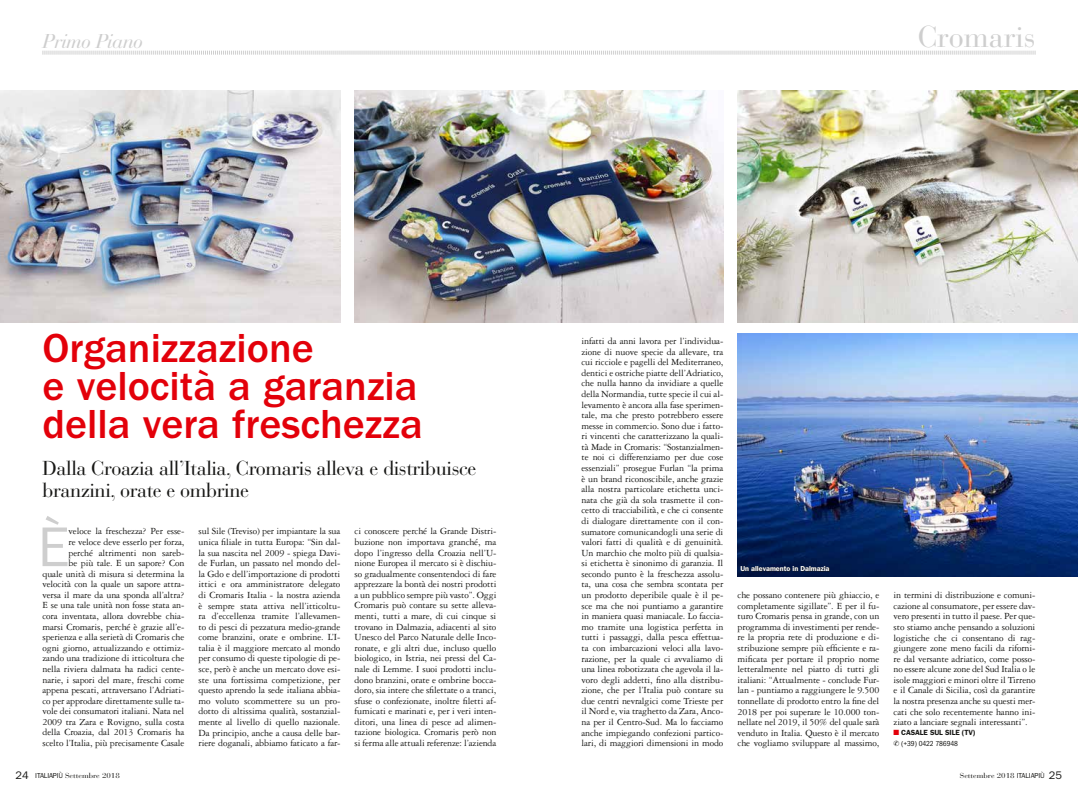
<style>
.page{position:relative;width:1078px;height:794px;background:#fff}
.page>*{position:absolute;margin:0;border:0;box-sizing:border-box;transform-origin:0 0}
.t1{font:56.3px "ITC Franklin Gothic Std";color:#cecece}
.t2{font:500 42px/38px "ITC Franklin Gothic Std";color:#e3000a}
.t3{font:30px "Bauer Bodoni Std";color:#cecece}
.t4{font:20px/22px "Bauer Bodoni Std";letter-spacing:-.02em;color:#171715}
.t5{font:italic 20px "Bauer Bodoni Std";letter-spacing:-.03em;color:#cecece}
.t6{font:10px/10.6px "Garamond 3 LT Std";letter-spacing:-.01em;color:#171715;text-align:justify}
.t7{font:600 7.5px/10.6px "ITC Franklin Gothic Std";letter-spacing:-.01em;color:#171715}
.t8{font:7.2px "Bauer Bodoni Std";color:#171715;scale:1.11 1}
.t9{font:600 7.2px "ITC Franklin Gothic Std";color:#fff}
.s1{color:#e3000a}
.s2{font-weight:400;font-stretch:condensed}
.s3{font-family:"ITC Franklin Gothic Std";font-size:11px}
.s4{font-family:"ITC Franklin Gothic Std"}
</style>
<div class="page">
<svg style="left:42px;top:50px;width:993px;height:5px"></svg>
<img style="left:737px;top:333px;width:340px;height:243px">
<img style="left:0;top:90px;width:340px;height:233px">
<img style="left:354px;top:90px;width:369px;height:233px">
<img style="left:737px;top:90px;width:340px;height:233px">
<svg style="left:741px;top:566px;width:88px;height:5px"></svg>
<h3 class="t5" style="left:43px;top:29px;width:102px">Primo Piano</h3>
<h3 class="t3" style="left:917px;top:19px;width:120px">Cromaris</h3>
<h2 class="t2" style="left:43px;top:330px;width:381px">Organizzazione<br>e velocità a garanzia della vera freschezza</h2>
<h3 class="t4" style="left:43px;top:457px;width:435px">Dalla Croazia all’Italia, Cromaris alleva e distribuisce branzini, orate e ombrine</h3>
<p class="t6" style="left:354px;top:526px;width:143px">ci conoscere perché la Grande Distri&shy;buzione non importava granché, ma dopo l’ingresso della Croazia nell’U&shy;nione Europea il mercato si è dischiu&shy;so gradualmente consentendoci di fare apprezzare la bontà dei nostri prodotti a un pubblico sempre più vasto”. Oggi Cromaris può contare su sette alleva&shy;menti, tutti a mare, di cui cinque si trovano in Dalmazia, adiacenti al sito Unesco del Parco Naturale delle Inco&shy;ronate, e gli altri due, incluso quello biologico, in Istria, nei pressi del Ca&shy;nale di Lemme. I suoi prodotti inclu&shy;dono branzini, orate e ombrine bocca&shy;doro, sia intere che sfilettate o a tranci, sfuse o confezionate, inoltre filetti af&shy;fumicati e marinati e, per i veri inten&shy;ditori, una linea di pesce ad alimen&shy;tazione biologica. Cromaris però non si ferma alle attuali referenze: l’azienda</p>
<h1 class="t1" style="left:38px;top:514px;width:33px">È</h1>
<p class="t6" style="left:43px;top:526px;width:143px;text-align:right">veloce la freschezza? Per esse-<br>re veloce deve esserlo per forza, perché altrimenti non sareb-<br>be più tale. E un sapore? Con<br>quale unità di misura si determina la velocità con la quale un sapore attra&shy;versa il mare da una sponda all’altra?<br>E se una tale unità non fosse stata an&shy;cora inventata, allora dovrebbe chia&shy;marsi Cromaris, perché è grazie all’e&shy;sperienza e alla serietà di Cromaris che ogni giorno, attualizzando e ottimiz&shy;zando una tradizione di itticoltura che nella riviera dalmata ha radici cente&shy;narie, i sapori del mare, freschi come appena pescati, attraversano l’Adriati&shy;co per approdare direttamente sulle ta&shy;vole dei consumatori italiani. Nata nel 2009 tra Zara e Rovigno, sulla costa della Croazia, dal 2013 Cromaris ha scelto l’Italia, più precisamente Casale</p>
<p class="t6" style="left:198px;top:526px;width:143px">sul Sile (Treviso) per impiantare la sua unica filiale in tutta Europa: “Sin dal&shy;la sua nascita nel 2009 - spiega Davi&shy;de Furlan, un passato nel mondo del&shy;la Gdo e dell’importazione di prodotti ittici e ora amministratore delegato di Cromaris Italia - la nostra azienda è sempre stata attiva nell’itticoltu&shy;ra d’eccellenza tramite l’allevamen&shy;to di pesci di pezzatura medio-grande come branzini, orate e ombrine. L’I&shy;talia è il maggiore mercato al mondo per consumo di queste tipologie di pe&shy;sce, però è anche un mercato dove esi&shy;ste una fortissima competizione, per questo aprendo la sede italiana abbia&shy;mo voluto scommettere su un pro&shy;dotto di altissima qualità, sostanzial&shy;mente al livello di quello nazionale.<br>Da principio, anche a causa delle bar&shy;riere doganali, abbiamo faticato a far-</p>
<p class="t6" style="left:581px;top:336px;width:143px">infatti da anni lavora per l’individua&shy;zione di nuove specie da allevare, tra cui ricciole e pagelli del Mediterraneo, dentici e ostriche piatte dell’Adriatico, che nulla hanno da invidiare a quelle della Normandia, tutte specie il cui al&shy;levamento è ancora alla fase sperimen&shy;tale, ma che presto potrebbero essere messe in commercio. Sono due i fatto&shy;ri vincenti che caratterizzano la quali&shy;tà Made in Cromaris: “Sostanzialmen&shy;te noi ci differenziamo per due cose essenziali” prosegue Furlan “la prima è un brand riconoscibile, anche grazie alla nostra particolare etichetta unci&shy;nata che già da sola trasmette il con&shy;cetto di tracciabilità, e che ci consente di dialogare direttamente con il con&shy;sumatore comunicandogli una serie di valori fatti di qualità e di genuinità.<br>Un marchio che molto più di qualsia&shy;si etichetta è sinonimo di garanzia. Il secondo punto è la freschezza assolu&shy;ta, una cosa che sembra scontata per un prodotto deperibile quale è il pe&shy;sce ma che noi puntiamo a garantire in maniera quasi maniacale. Lo faccia&shy;mo tramite una logistica perfetta in tutti i passaggi, dalla pesca effettua&shy;ta con imbarcazioni veloci alla lavo&shy;razione, per la quale ci avvaliamo di una linea robotizzata che agevola il la&shy;voro degli addetti, fino alla distribu&shy;zione, che per l’Italia può contare su due centri nevralgici come Trieste per il Nord e, via traghetto da Zara, Anco&shy;na per il Centro-Sud. Ma lo facciamo anche impiegando confezioni partico&shy;lari, di maggiori dimensioni in modo</p>
<p class="t9" style="left:740px;top:564px;width:91px">Un allevamento in Dalmazia</p>
<p class="t6" style="left:737px;top:590px;width:143px">che possano contenere più ghiaccio, e completamente sigillate”. E per il fu&shy;turo Cromaris pensa in grande, con un programma di investimenti per rende&shy;re la propria rete di produzione e di&shy;stribuzione sempre più efficiente e ra&shy;mificata per portare il proprio nome letteralmente nel piatto di tutti gli italiani: “Attualmente - conclude Fur&shy;lan - puntiamo a raggiungere le 9.500 tonnellate di prodotto entro la fine del 2018 per poi superare le 10.000 ton&shy;nellate nel 2019, il 50% del quale sarà venduto in Italia. Questo è il mercato che vogliamo sviluppare al massimo,</p>
<p class="t6" style="left:893px;top:590px;width:143px">in termini di distribuzione e comuni&shy;cazione al consumatore, per essere dav&shy;vero presenti in tutto il paese. Per que&shy;sto stiamo anche pensando a soluzioni logistiche che ci consentano di rag&shy;giungere zone meno facili da riforni&shy;re dal versante adriatico, come posso&shy;no essere alcune zone del Sud Italia o le isole maggiori e minori oltre il Tirreno e il Canale di Sicilia, così da garantire la nostra presenza anche su questi mer&shy;cati che solo recentemente hanno ini&shy;ziato a lanciare segnali interessanti”.</p>
<p class="t7" style="left:893px;top:727px;width:84px"><span class="s1">■</span> CASALE SUL SILE (TV) ✆ <span class="s2">(+39) 0422 786948</span></p>
<p class="t8" style="left:16px;top:771px;width:95px"><span class="s3">24</span> <span class="s4">ITALIAPIÙ</span> Settembre 2018</p>
<p class="t8" style="left:959px;top:771px;width:93px">Settembre 2018 <span class="s4">ITALIAPIÙ</span> <span class="s3">25</span></p>
</div>
